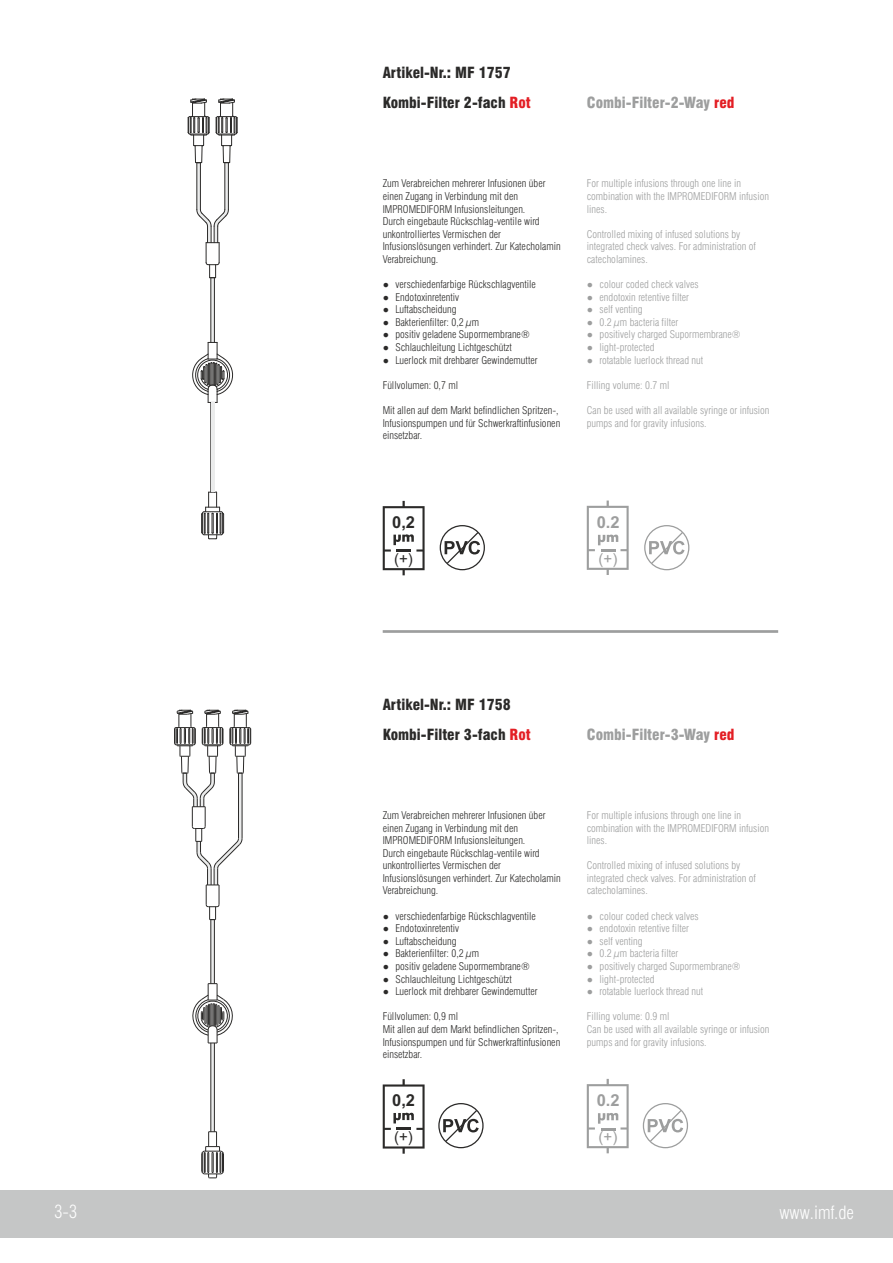
<style>
.page{position:relative;width:893px;height:1263px;background:#fff}
.page>*{position:absolute;margin:0;border:0;box-sizing:border-box;transform-origin:0 0}
.t1{font:300 condensed 18px "Swiss 721 BT";color:#fefefe}
.t2{font:700 16.5px "Arial";color:#2b2a29}
.t3{font:700 16.5px "Arial";color:#9d9e9e}
.t4{font:900 condensed 15px/29.7px "Swiss 721 BT";color:#2b2a29}
.t5{font:900 condensed 15px "Swiss 721 BT";color:#9d9e9e}
.t6{font:15px "Arial";color:#2b2a29}
.t7{font:15px "Arial";color:#9d9e9e}
.t8{font:300 condensed 10.5px/12.6px "Swiss 721 BT";color:#2b2a29}
.t9{font:300 condensed 10.5px/12.6px "Swiss 721 BT";color:#9d9e9e}
.s1{color:#e31e24}
.s2{font-family:"Arial";font-weight:400;font-stretch:normal}
</style>
<div class="page">
<hr style="left:211px;top:920px;width:3px;height:64px;background:#ebecec">
<hr style="left:211px;top:1043px;width:3px;height:89px;background:#ebecec">
<hr style="left:214px;top:1043px;width:1px;height:89px;background:#2b2a29">
<hr style="left:211px;top:1043px;width:1px;height:89px;background:#2b2a29">
<svg style="left:201px;top:1131px;width:23px;height:47px"></svg>
<hr style="left:214px;top:919px;width:1px;height:65px;background:#2b2a29">
<hr style="left:211px;top:919px;width:1px;height:65px;background:#2b2a29">
<svg style="left:192px;top:983px;width:41px;height:61px"></svg>
<svg style="left:174px;top:710px;width:77px;height:210px"></svg>
<svg style="left:198px;top:163px;width:2px;height:46px"></svg>
<hr style="left:225px;top:163px;width:3px;height:47px;background:#ebecec">
<hr style="left:211px;top:278px;width:3px;height:64px;background:#ebecec">
<hr style="left:225px;top:163px;width:1px;height:47px;background:#2b2a29">
<hr style="left:228px;top:163px;width:1px;height:47px;background:#2b2a29">
<hr style="left:200px;top:163px;width:1px;height:47px;background:#2b2a29">
<hr style="left:197px;top:163px;width:1px;height:47px;background:#2b2a29">
<svg style="left:187px;top:99px;width:51px;height:64px"></svg>
<hr style="left:214px;top:402px;width:1px;height:90px;background:#2b2a29">
<hr style="left:214px;top:278px;width:1px;height:64px;background:#2b2a29">
<hr style="left:211px;top:278px;width:1px;height:64px;background:#2b2a29">
<svg style="left:192px;top:342px;width:41px;height:61px"></svg>
<svg style="left:196px;top:209px;width:33px;height:69px"></svg>
<svg style="left:201px;top:492px;width:23px;height:47px"></svg>
<hr style="left:211px;top:402px;width:3px;height:90px;background:#ebecec">
<div style="left:0;top:1190px;width:893px;height:47px;background:#c5c6c6"></div>
<hr style="left:383px;top:630px;width:395px;height:3px;background:#9d9e9e">
<svg style="left:383px;top:501px;width:42px;height:74px"></svg>
<hr style="left:397px;top:549px;width:14px;height:3px;background:#2b2a29">
<svg style="left:587px;top:500px;width:42px;height:75px"></svg>
<svg style="left:383px;top:1079px;width:42px;height:75px"></svg>
<svg style="left:587px;top:1079px;width:42px;height:74px"></svg>
<div style="left:438px;top:1103px;width:46px;height:45px;border:1px solid #2b2a29;border-radius:50%"></div>
<svg style="left:443px;top:1108px;width:36px;height:35px"></svg>
<div style="left:643px;top:1103px;width:45px;height:45px;border:1px solid #9d9e9e;border-radius:50%"></div>
<svg style="left:648px;top:1108px;width:35px;height:35px"></svg>
<div style="left:440px;top:525px;width:45px;height:45px;border:1px solid #2b2a29;border-radius:50%"></div>
<svg style="left:445px;top:531px;width:35px;height:34px"></svg>
<div style="left:644px;top:525px;width:45px;height:45px;border:1px solid #9d9e9e;border-radius:50%"></div>
<svg style="left:649px;top:531px;width:35px;height:34px"></svg>
<h3 class="t4" style="left:383px;top:59px;width:150px">Artikel-Nr.: MF 1757<br>Kombi-Filter 2-fach <span class="s1">Rot</span></h3>
<h3 class="t5" style="left:587px;top:97px;width:149px">Combi-Filter-2-Way <span class="s1">red</span></h3>
<p class="t8" style="left:383px;top:178px;width:179px">Zum Verabreichen mehrerer Infusionen über einen Zugang in Verbindung mit den IMPROMEDIFORM Infusionsleitungen.<br>Durch eingebaute Rückschlag-ventile wird unkontrolliertes Vermischen der Infusionslösungen verhindert. Zur Katecholamin Verabreichung.</p>
<p class="t8" style="left:383px;top:279px;width:155px"><span class="s2">●</span> verschiedenfarbige Rückschlagventile</p>
<p class="t8" style="left:383px;top:292px;width:78px"><span class="s2">●</span> Endotoxinretentiv</p>
<p class="t8" style="left:383px;top:304px;width:75px"><span class="s2">●</span> Luftabscheidung</p>
<p class="t8" style="left:383px;top:317px;width:98px"><span class="s2">●</span> Bakterienfilter: 0,2 µm</p>
<p class="t8" style="left:383px;top:329px;width:149px"><span class="s2">●</span> positiv geladene Supormembrane®</p>
<p class="t8" style="left:383px;top:342px;width:131px"><span class="s2">●</span> Schlauchleitung Lichtgeschützt</p>
<p class="t8" style="left:383px;top:355px;width:156px"><span class="s2">●</span> Luerlock mit drehbarer Gewindemutter</p>
<p class="t8" style="left:383px;top:380px;width:77px">Füllvolumen: 0,7 ml</p>
<p class="t8" style="left:383px;top:405px;width:179px">Mit allen auf dem Markt befindlichen Spritzen-,<br>Infusionspumpen und für Schwerkraftinfusionen einsetzbar.</p>
<p class="t9" style="left:587px;top:178px;width:184px">For multiple infusions through one line in combination with the IMPROMEDIFORM infusion lines.</p>
<p class="t9" style="left:587px;top:229px;width:171px">Controlled mixing of infused solutions by integrated check valves. For administration of catecholamines.</p>
<p class="t9" style="left:587px;top:279px;width:113px"><span class="s2">●</span> colour coded check valves</p>
<p class="t9" style="left:587px;top:292px;width:104px"><span class="s2">●</span> endotoxin retentive filter</p>
<p class="t9" style="left:587px;top:304px;width:57px"><span class="s2">●</span> self venting</p>
<p class="t9" style="left:587px;top:317px;width:93px"><span class="s2">●</span> 0.2 µm bacteria filter</p>
<p class="t9" style="left:587px;top:329px;width:155px"><span class="s2">●</span> positively charged Supormembrane®</p>
<p class="t9" style="left:587px;top:342px;width:69px"><span class="s2">●</span> light-protected</p>
<p class="t9" style="left:587px;top:355px;width:118px"><span class="s2">●</span> rotatable luerlock thread nut</p>
<p class="t9" style="left:587px;top:380px;width:84px">Filling volume: 0.7 ml</p>
<p class="t9" style="left:587px;top:405px;width:184px">Can be used with all available syringe or infusion pumps and for gravity infusions.</p>
<h2 class="t2" style="left:392px;top:516px;width:24px">0,2</h2>
<h2 class="t3" style="left:597px;top:516px;width:24px">0.2</h2>
<h3 class="t6" style="left:394px;top:553px;width:20px">(+)</h3>
<h3 class="t7" style="left:599px;top:553px;width:20px">(+)</h3>
<h3 class="t4" style="left:383px;top:691px;width:150px">Artikel-Nr.: MF 1758<br>Kombi-Filter 3-fach <span class="s1">Rot</span></h3>
<h3 class="t5" style="left:587px;top:728px;width:149px">Combi-Filter-3-Way <span class="s1">red</span></h3>
<p class="t8" style="left:383px;top:810px;width:179px">Zum Verabreichen mehrerer Infusionen über einen Zugang in Verbindung mit den IMPROMEDIFORM Infusionsleitungen.<br>Durch eingebaute Rückschlag-ventile wird unkontrolliertes Vermischen der Infusionslösungen verhindert. Zur Katecholamin Verabreichung.</p>
<p class="t8" style="left:383px;top:910px;width:155px"><span class="s2">●</span> verschiedenfarbige Rückschlagventile</p>
<p class="t8" style="left:383px;top:923px;width:78px"><span class="s2">●</span> Endotoxinretentiv</p>
<p class="t8" style="left:383px;top:936px;width:75px"><span class="s2">●</span> Luftabscheidung</p>
<p class="t8" style="left:383px;top:948px;width:98px"><span class="s2">●</span> Bakterienfilter: 0,2 µm</p>
<p class="t8" style="left:383px;top:961px;width:149px"><span class="s2">●</span> positiv geladene Supormembrane®</p>
<p class="t8" style="left:383px;top:973px;width:131px"><span class="s2">●</span> Schlauchleitung Lichtgeschützt</p>
<p class="t8" style="left:383px;top:986px;width:156px"><span class="s2">●</span> Luerlock mit drehbarer Gewindemutter</p>
<p class="t8" style="left:383px;top:1011px;width:179px">Füllvolumen: 0,9 ml<br>Mit allen auf dem Markt befindlichen Spritzen-,<br>Infusionspumpen und für Schwerkraftinfusionen einsetzbar.</p>
<p class="t9" style="left:587px;top:810px;width:184px">For multiple infusions through one line in combination with the IMPROMEDIFORM infusion lines.</p>
<p class="t9" style="left:587px;top:860px;width:171px">Controlled mixing of infused solutions by integrated check valves. For administration of catecholamines.</p>
<p class="t9" style="left:587px;top:910px;width:113px"><span class="s2">●</span> colour coded check valves</p>
<p class="t9" style="left:587px;top:923px;width:104px"><span class="s2">●</span> endotoxin retentive filter</p>
<p class="t9" style="left:587px;top:936px;width:57px"><span class="s2">●</span> self venting</p>
<p class="t9" style="left:587px;top:948px;width:93px"><span class="s2">●</span> 0.2 µm bacteria filter</p>
<p class="t9" style="left:587px;top:961px;width:155px"><span class="s2">●</span> positively charged Supormembrane®</p>
<p class="t9" style="left:587px;top:973px;width:69px"><span class="s2">●</span> light-protected</p>
<p class="t9" style="left:587px;top:986px;width:118px"><span class="s2">●</span> rotatable luerlock thread nut</p>
<p class="t9" style="left:587px;top:1011px;width:184px">Filling volume: 0.9 ml<br>Can be used with all available syringe or infusion pumps and for gravity infusions.</p>
<h2 class="t2" style="left:392px;top:1094px;width:24px">0,2</h2>
<h2 class="t3" style="left:597px;top:1094px;width:24px">0.2</h2>
<h3 class="t6" style="left:394px;top:1131px;width:20px">(+)</h3>
<h3 class="t7" style="left:599px;top:1131px;width:20px">(+)</h3>
<h1 class="t1" style="left:54px;top:1205px;width:25px">3-3</h1>
<h1 class="t1" style="left:779px;top:1205px;width:76px">www.imf.de</h1>
</div>
